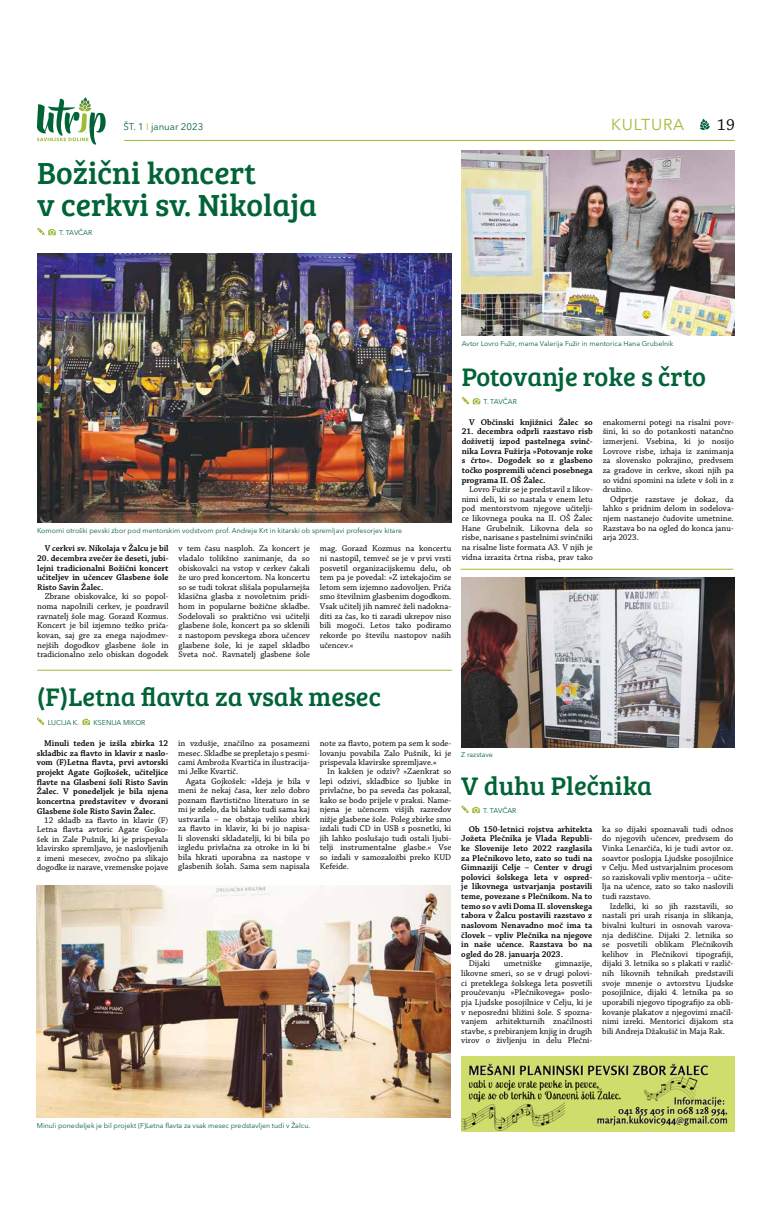
<style>
.page{position:relative;width:772px;height:1218px;background:#fff}
.page>*{position:absolute;margin:0;border:0;box-sizing:border-box;transform-origin:0 0}
.t1{font:31.5px/31.5px "Bree Serif";color:#006437}
.t2{font:26.25px "Bree Serif";color:#006437}
.t3{font:16.62px "Chaparral Pro";color:#000}
.t4{font:15.75px "Avenir Next LT Pro";letter-spacing:.05em;color:#9ebb36}
.t5{font:9.62px "Avenir Next LT Pro";color:#006437}
.t6{font:8.75px/9.6px "Chaparral Pro";color:#000;text-align:justify}
.t7{font:600 8.75px/9.6px "Chaparral Pro";color:#000;text-align:justify}
.t8{font:7px "Avenir Next LT Pro";color:#006437}
.s1{color:#9ebb36}
</style>
<div class="page">
<svg style="left:700px;top:119px;width:9px;height:11px"></svg>
<hr style="left:124px;top:140px;width:610px;height:1px;background:#9ebb36">
<svg style="left:37px;top:97px;width:69px;height:48px"></svg>
<img style="left:461px;top:1057px;width:273px;height:74px">
<hr style="left:37px;top:670px;width:415px;height:1px;background:#9ebb36">
<svg style="left:461px;top:397px;width:19px;height:7px"></svg>
<img style="left:37px;top:253px;width:415px;height:270px">
<svg style="left:37px;top:228px;width:19px;height:7px"></svg>
<img style="left:461px;top:151px;width:273px;height:185px">
<img style="left:461px;top:577px;width:273px;height:170px">
<svg style="left:461px;top:805px;width:18px;height:8px"></svg>
<hr style="left:460px;top:569px;width:273px;height:1px;background:#9ebb36">
<img style="left:37px;top:885px;width:414px;height:232px">
<svg style="left:37px;top:717px;width:7px;height:8px"></svg>
<svg style="left:82px;top:719px;width:8px;height:6px"></svg>
<p class="t5" style="left:124px;top:121px;width:81px">ŠT. 1 <span class="s1">I</span> januar 2023</p>
<h3 class="t4" style="left:611px;top:115px;width:74px">KULTURA</h3>
<h3 class="t3" style="left:717px;top:116px;width:19px">19</h3>
<h1 class="t1" style="left:37px;top:156px;width:281px">Božični koncert<br>v cerkvi sv. Nikolaja</h1>
<p class="t8" style="left:59px;top:229px;width:35px">T. TAVČAR</p>
<p class="t8" style="left:37px;top:526px;width:366px">Komorni otroški pevski zbor pod mentorskim vodstvom prof. Andreje Krt in kitarski ob spremljavi profesorjev kitare</p>
<p class="t7" style="left:45px;top:544px;width:125px">V cerkvi sv. Nikolaja v Žalcu je bil</p>
<p class="t7" style="left:37px;top:554px;width:133px">20. decembra zvečer že deseti, jubi&shy;lejni tradicionalni Božični koncert učiteljev in učencev Glasbene šole Risto Savin Žalec.</p>
<p class="t6" style="left:37px;top:592px;width:133px;text-indent:7px">Zbrane obiskovalce, ki so popol&shy;noma napolnili cerkev, je pozdravil ravnatelj šole mag. Gorazd Kozmus.<br>Koncert je bil izjemno težko priča&shy;kovan, saj gre za enega najodmev&shy;nejših dogodkov glasbene šole in tradicionalno zelo obiskan dogodek</p>
<p class="t6" style="left:178px;top:544px;width:133px">v tem času nasploh. Za koncert je vladalo tolikšno zanimanje, da so obiskovalci na vstop v cerkev čakali že uro pred koncertom. Na koncertu so se tudi tokrat slišala popularnejša klasična glasba z novoletnim pridi&shy;hom in popularne božične skladbe.<br>Sodelovali so praktično vsi učitelji glasbene šole, koncert pa so sklenili z nastopom pevskega zbora učencev glasbene šole, ki je zapel skladbo Sveta noč. Ravnatelj glasbene šole</p>
<p class="t6" style="left:320px;top:544px;width:133px">mag. Gorazd Kozmus na koncertu ni nastopil, temveč se je v prvi vrsti posvetil organizacijskemu delu, ob tem pa je povedal: »Z iztekajočim se letom sem izjemno zadovoljen. Priča smo številnim glasbenim dogodkom.<br>Vsak učitelj jih namreč želi nadokna&shy;diti za čas, ko ti zaradi ukrepov niso bili mogoči. Letos tako podiramo rekorde po številu nastopov naših učencev.«</p>
<p class="t8" style="left:461px;top:339px;width:213px">Avtor Lovro Fužir, mama Valerija Fužir in mentorica Hana Grubelnik</p>
<h2 class="t2" style="left:461px;top:358px;width:245px">Potovanje roke s črto</h2>
<p class="t8" style="left:483px;top:398px;width:35px">T. TAVČAR</p>
<p class="t7" style="left:469px;top:417px;width:125px">V Občinski knjižnici Žalec so</p>
<p class="t7" style="left:461px;top:427px;width:132px">21. decembra odprli razstavo risb doživetij izpod pastelnega svinč&shy;nika Lovra Fužirja »Potovanje roke s črto«. Dogodek so z glasbeno točko pospremili učenci posebnega programa II. OŠ Žalec.</p>
<p class="t6" style="left:461px;top:485px;width:132px;text-indent:7px">Lovro Fužir se je predstavil z likov&shy;nimi deli, ki so nastala v enem letu pod mentorstvom njegove učitelji&shy;ce likovnega pouka na II. OŠ Žalec Hane Grubelnik. Likovna dela so risbe, narisane s pastelnimi svinčniki na risalne liste formata A3. V njih je vidna izrazita črtna risba, prav tako</p>
<p class="t6" style="left:602px;top:417px;width:132px">enakomerni potegi na risalni povr&shy;šini, ki so do potankosti natančno izmerjeni. Vsebina, ki jo nosijo Lovrove risbe, izhaja iz zanimanja za slovensko pokrajino, predvsem za gradove in cerkve, skozi njih pa so vidni spomini na izlete v šoli in z družino.</p>
<p class="t6" style="left:602px;top:494px;width:132px;text-indent:7px">Odprtje razstave je dokaz, da lahko s pridnim delom in sodelova&shy;njem nastanejo čudovite umetnine.<br>Razstava bo na ogled do konca janu&shy;arja 2023.</p>
<h2 class="t2" style="left:37px;top:677px;width:345px">(F)Letna flavta za vsak mesec</h2>
<p class="t8" style="left:48px;top:718px;width:33px">LUCIJA K.</p>
<p class="t8" style="left:93px;top:718px;width:53px">KSENIJA MIKOR</p>
<p class="t7" style="left:37px;top:739px;width:133px;text-indent:7px">Minuli teden je izšla zbirka 12 skladbic za flavto in klavir z naslo&shy;vom (F)Letna flavta, prvi avtorski projekt Agate Gojkošek, učiteljice flavte na Glasbeni šoli Risto Savin Žalec. V ponedeljek je bila njena koncertna predstavitev v dvorani Glasbene šole Risto Savin Žalec.</p>
<p class="t6" style="left:37px;top:816px;width:133px;text-indent:7px">12 skladb za flavto in klavir (F)<br>Letna flavta avtoric Agate Gojko&shy;šek in Zale Pušnik, ki je prispevala klavirsko spremljavo, je naslovljenih z imeni mesecev, zvočno pa slikajo dogodke iz narave, vremenske pojave</p>
<p class="t6" style="left:178px;top:739px;width:133px">in vzdušje, značilno za posamezni mesec. Skladbe se prepletajo s pesmi&shy;cami Ambroža Kvartiča in ilustracija&shy;mi Jelke Kvartič.</p>
<p class="t6" style="left:178px;top:777px;width:133px;text-indent:7px">Agata Gojkošek: »Ideja je bila v meni že nekaj časa, ker zelo dobro poznam flavtistično literaturo in se mi je zdelo, da bi lahko tudi sama kaj ustvarila – ne obstaja veliko zbirk za flavto in klavir, ki bi jo napisa&shy;li slovenski skladatelji, ki bi bila po izgledu privlačna za otroke in ki bi bila hkrati uporabna za nastope v glasbenih šolah. Sama sem napisala</p>
<p class="t6" style="left:320px;top:739px;width:133px">note za flavto, potem pa sem k sode&shy;lovanju povabila Zalo Pušnik, ki je prispevala klavirske spremljave.«</p>
<p class="t6" style="left:320px;top:767px;width:133px;text-indent:7px">In kakšen je odziv? »Zaenkrat so lepi odzivi, skladbice so ljubke in privlačne, bo pa seveda čas pokazal, kako se bodo prijele v praksi. Name&shy;njena je učencem višjih razredov nižje glasbene šole. Poleg zbirke smo izdali tudi CD in USB s posnetki, ki jih lahko poslušajo tudi ostali ljubi&shy;telji instrumentalne glasbe.« Vse so izdali v samozaložbi preko KUD Kefeide.</p>
<p class="t8" style="left:461px;top:751px;width:33px">Z razstave</p>
<h2 class="t2" style="left:461px;top:767px;width:192px">V duhu Plečnika</h2>
<p class="t8" style="left:483px;top:806px;width:35px">T. TAVČAR</p>
<p class="t7" style="left:461px;top:824px;width:132px;text-indent:7px">Ob 150-letnici rojstva arhitekta Jožeta Plečnika je Vlada Republi&shy;ke Slovenije leto 2022 razglasila za Plečnikovo leto, zato so tudi na Gimnaziji Celje – Center v drugi polovici šolskega leta v ospred&shy;je likovnega ustvarjanja postavili teme, povezane s Plečnikom. Na to temo so v avli Doma II. slovenskega tabora v Žalcu postavili razstavo z naslovom Nenavadno moč ima ta človek – vpliv Plečnika na njegove in naše učence. Razstava bo na ogled do 28. januarja 2023.</p>
<p class="t6" style="left:468px;top:959px;width:23px">Dijaki</p>
<p class="t6" style="left:503px;top:959px;width:39px">umetniške</p>
<p class="t6" style="left:461px;top:959px;width:132px;text-indent:94px">gimnazije, likovne smeri, so se v drugi polovi&shy;ci preteklega šolskega leta posvetili proučevanju »Plečnikovega« poslo&shy;pja Ljudske posojilnice v Celju, ki je v neposredni bližini šole. S spozna&shy;vanjem arhitekturnih značilnosti stavbe, s prebiranjem knjig in drugih virov o življenju in delu Plečni-</p>
<p class="t6" style="left:602px;top:824px;width:132px">ka so dijaki spoznavali tudi odnos do njegovih učencev, predvsem do Vinka Lenarčiča, ki je tudi avtor oz. soavtor poslopja Ljudske posojilnice v Celju. Med ustvarjalnim procesom so raziskovali vpliv mentorja − učite&shy;lja na učence, zato so tako naslovili tudi razstavo.</p>
<p class="t6" style="left:602px;top:901px;width:132px;text-indent:7px">Izdelki, ki so jih razstavili, so nastali pri urah risanja in slikanja, bivalni kulturi in osnovah varova&shy;nja dediščine. Dijaki 2. letnika so se posvetili oblikam Plečnikovih kelihov in Plečnikovi tipografiji, dijaki 3. letnika so s plakati v različ&shy;nih likovnih tehnikah predstavili svoje mnenje o avtorstvu Ljudske posojilnice, dijaki 4. letnika pa so uporabili njegovo tipografijo za obli&shy;kovanje plakatov z njegovimi značil&shy;nimi izreki. Mentorici dijakom sta bili Andreja Džakušič in Maja Rak.</p>
<p class="t8" style="left:37px;top:1121px;width:275px">Minuli ponedeljek je bil projekt (F)Letna flavta za vsak mesec predstavljen tudi v Žalcu.</p>
</div>
